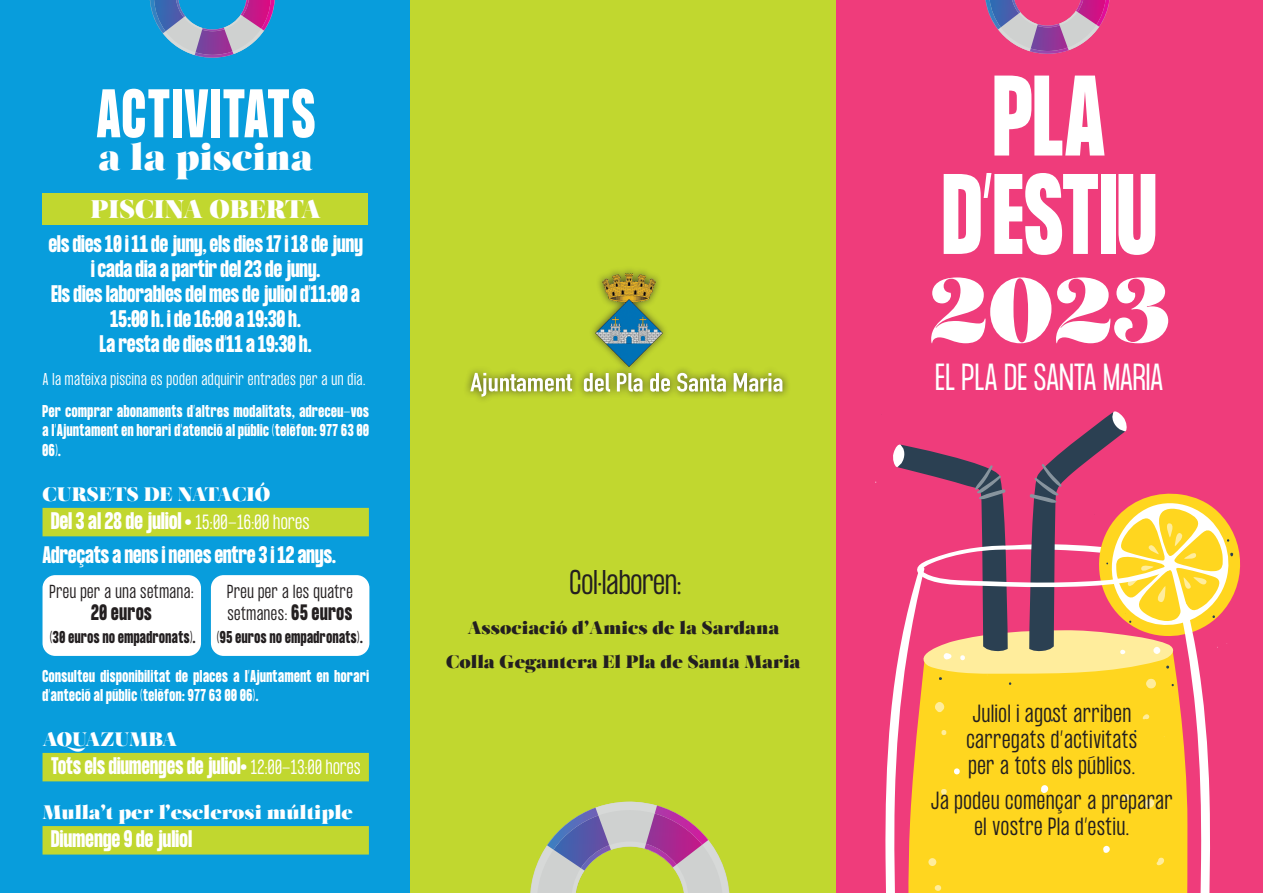
<style>
.page{position:relative;width:1263px;height:893px;background:#fff}
.page>*{position:absolute;margin:0;border:0;box-sizing:border-box;transform-origin:0 0}
.t1{font:700 99.9px "Formula Condensed";letter-spacing:.01em;color:#fff}
.t2{font:89.25px "Salome";color:#fff}
.t3{font:700 60px "Formula Condensed";letter-spacing:.03em;color:#fff}
.t4{font:37.5px "Salome";color:#fff}
.t5{font:300 33px "Formula Condensed";letter-spacing:-.015em;color:#fff}
.t6{font:300 30px "Formula Condensed";color:#231f20}
.acte_joves{font:25.5px "Salome";color:#fff}
.t7{font:300 21.75px/26.1px "Formula Condensed";letter-spacing:.03em;color:#231f20}
.acte_joves-2{font:700 21px/25.2px "Formula Condensed";letter-spacing:.01em;color:#fff;text-align:center}
.dia_verd{font:700 21px "Formula Condensed";letter-spacing:.02em;color:#fff}
.dia_verd-2{font:700 21px "Formula Condensed";letter-spacing:.02em;color:#fff;scale:.96 1}
.acte_joves-3{font:19.5px "Salome";color:#fff}
.text_general{font:700 19.5px "Formula Condensed";letter-spacing:.04em;color:#231f20}
.t8{font:18px "Salome";color:#231f20}
.text_general-2{font:300 16.5px/22.5px "Formula Condensed";letter-spacing:.03em;color:#231f20}
.text_activitats{font:700 15px/19.5px "Formula Condensed";letter-spacing:.04em;color:#fff;text-align:justify}
.text_activitats-2{font:300 15px "Formula Condensed";letter-spacing:.03em;color:#fff}
.text_general-3{font:700 15px "Formula Condensed";letter-spacing:.04em;color:#231f20}
.s1{font-weight:300;font-size:18px}
.s2{font-weight:700;font-size:19.5px}
</style>
<div class="page">
<div style="left:0;top:0;width:411px;height:893px;background:#089ddc"></div>
<svg style="left:149px;top:0;width:126px;height:58px"></svg>
<img style="left:241px;top:0;width:8px;height:16px">
<img style="left:176px;top:0;width:9px;height:17px">
<img style="left:202px;top:28px;width:22px;height:3px">
<div style="left:836px;top:0;width:427px;height:893px;background:#ef3c7b"></div>
<div style="left:411px;top:0;width:425px;height:893px;background:#c1d72f"></div>
<svg style="left:584px;top:373px;width:198px;height:19px;background:#c3cd80"></svg>
<svg style="left:470px;top:373px;width:102px;height:24px;background:#c0cb73"></svg>
<img style="left:595px;top:269px;width:68px;height:97px">
<svg style="left:875px;top:411px;width:366px;height:482px"></svg>
<svg style="left:985px;top:0;width:125px;height:54px"></svg>
<img style="left:1037px;top:24px;width:23px;height:3px">
<div style="left:43px;top:193px;width:325px;height:32px;background:#c1d72f"></div>
<div style="left:43px;top:508px;width:326px;height:28px;background:#c1d72f"></div>
<div style="left:43px;top:753px;width:326px;height:28px;background:#c1d72f"></div>
<div style="left:43px;top:826px;width:326px;height:28px;background:#c1d72f"></div>
<div style="left:43px;top:575px;width:158px;height:81px;background:#fff;border-radius:13px"></div>
<div style="left:211px;top:575px;width:158px;height:81px;background:#fff;border-radius:13px"></div>
<svg style="left:530px;top:801px;width:200px;height:92px"></svg>
<img style="left:645px;top:844px;width:31px;height:23px">
<img style="left:581px;top:845px;width:30px;height:25px">
<p class="t3" style="left:96px;top:78px;width:220px">ACTIVITATS</p>
<p class="t4" style="left:99px;top:132px;width:216px">a la piscina</p>
<p class="acte_joves" style="left:91px;top:192px;width:232px">PISCINA OBERTA</p>
<p class="acte_joves-2" style="left:49px;top:232px;width:315px">els dies 10 i 11 de juny, els dies 17 i 18 de juny i cada dia a partir del 23 de juny.</p>
<p class="acte_joves-2" style="left:51px;top:282px;width:310px">Els dies laborables del mes de juliol d’11:00 a<br>15:00 h. i de 16:00 a 19:30 h.</p>
<p class="acte_joves-2" style="left:100px;top:333px;width:213px">La resta de dies d’11 a 19:30 h.</p>
<p class="text_activitats-2" style="left:43px;top:370px;width:324px">A la mateixa piscina es poden adquirir entrades per a un dia.</p>
<p class="text_activitats" style="left:43px;top:402px;width:328px">Per comprar abonaments d’altres modalitats, adreceu-vos a l’Ajuntament en horari d’atenció al públic (telèfon: 977 63 00<br>06).</p>
<p class="acte_joves-3" style="left:43px;top:481px;width:229px">CURSETS DE NATACIÓ</p>
<p class="dia_verd" style="left:51px;top:508px;width:260px">Del 3 al 28 de juliol • <span class="s1">15:00-16:00 hores</span></p>
<p class="acte_joves-2" style="left:43px;top:543px;width:295px">Adreçats a nens i nenes entre 3 i 12 anys.</p>
<p class="text_general-2" style="left:49px;top:581px;width:146px">Preu per a una setmana:</p>
<p class="text_general" style="left:91px;top:601px;width:62px">20 euros</p>
<p class="text_general-3" style="left:50px;top:628px;width:147px">(30 euros no empadronats).</p>
<p class="text_general-2" style="left:227px;top:581px;width:127px">Preu per a les quatre setmanes: <span class="s2">65 euros</span></p>
<p class="text_general-3" style="left:217px;top:628px;width:147px">(95 euros no empadronats).</p>
<p class="text_activitats" style="left:43px;top:666px;width:328px">Consulteu disponibilitat de places a l’Ajuntament en horari d’anteció al públic (telèfon: 977 63 00 06).</p>
<p class="acte_joves-3" style="left:43px;top:726px;width:136px">AQUAZUMBA</p>
<p class="dia_verd-2" style="left:51px;top:753px;width:324px">Tots els diumenges de juliol• <span class="s1">12:00-13:00 hores</span></p>
<p class="acte_joves-3" style="left:43px;top:799px;width:312px">Mulla’t per l’esclerosi múltiple</p>
<p class="dia_verd" style="left:51px;top:826px;width:142px">Diumenge 9 de juliol</p>
<p class="t6" style="left:570px;top:564px;width:114px">Col·laboren:</p>
<p class="t8" style="left:467px;top:616px;width:313px">Associació d’Amics de la Sardana</p>
<p class="t8" style="left:446px;top:650px;width:356px">Colla Gegantera El Pla de Santa Maria</p>
<p class="t1" style="left:993px;top:56px;width:114px">PLA</p>
<p class="t1" style="left:943px;top:155px;width:215px">D’ESTIU</p>
<p class="t2" style="left:929px;top:251px;width:242px">2023</p>
<p class="t5" style="left:935px;top:357px;width:230px">EL PLA DE SANTA MARIA</p>
<p class="t7" style="left:966px;top:702px;width:172px">Juliol i agost arriben carregats d’activitats per a tots els públics.</p>
<p class="t7" style="left:931px;top:788px;width:243px;text-align:center">Ja podeu començar a preparar el vostre Pla d’estiu.</p>
</div>
